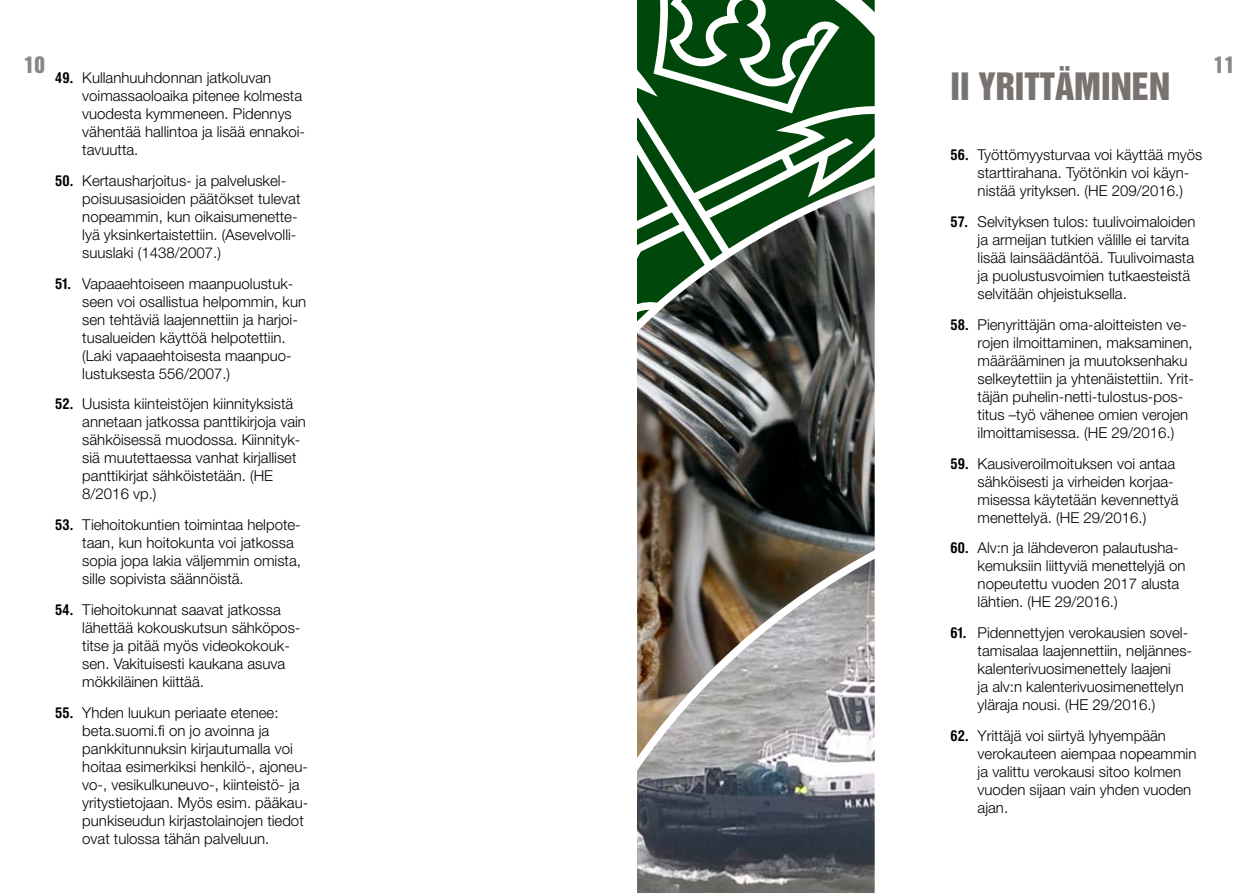
<style>
.page{position:relative;width:1259px;height:893px;background:#fff}
.page>*{position:absolute;margin:0;border:0;box-sizing:border-box;transform-origin:0 0}
.t1{font:34.5px "Helvetica Inserat LT";color:#787370}
.t2{font:21px "Helvetica Inserat LT";color:#8a8784}
.t3{font:300 15px/18px "Helvetica Neue LT Pro";color:#000}
.s1{font-family:"Helvetica Rounded LT Pro";font-weight:700;font-stretch:condensed}
</style>
<div class="page">
<svg style="left:637px;top:0;width:238px;height:169px"></svg>
<svg style="left:637px;top:794px;width:238px;height:99px;background:#4e525a"></svg>
<img style="left:637px;top:169px;width:238px;height:625px">
<h2 class="t2" style="left:24px;top:52px;width:22px">10</h2>
<h2 class="t2" style="left:1214px;top:52px;width:22px">11</h2>
<p class="t3" style="left:82px;top:68px;width:224px;text-indent:-27px"><span class="s1">49.</span> Kullanhuuhdonnan jatkoluvan voimassaoloaika pitenee kolmesta vuodesta kymmeneen. Pidennys vähentää hallintoa ja lisää ennakoi&shy;tavuutta.</p>
<p class="t3" style="left:82px;top:171px;width:220px;text-indent:-27px"><span class="s1">50.</span> Kertausharjoitus- ja palveluskel&shy;poisuusasioiden päätökset tulevat nopeammin, kun oikaisumenette&shy;lyä yksinkertaistettiin. (Asevelvolli&shy;suuslaki (1438/2007.)</p>
<p class="t3" style="left:82px;top:274px;width:225px;text-indent:-27px"><span class="s1">51.</span> Vapaaehtoiseen maanpuolustuk&shy;seen voi osallistua helpommin, kun sen tehtäviä laajennettiin ja harjoi&shy;tusalueiden käyttöä helpotettiin. (Laki vapaaehtoisesta maanpuo&shy;lustuksesta 556/2007.)</p>
<p class="t3" style="left:82px;top:395px;width:225px;text-indent:-27px"><span class="s1">52.</span> Uusista kiinteistöjen kiinnityksistä annetaan jatkossa panttikirjoja vain sähköisessä muodossa. Kiinnityk&shy;siä muutettaessa vanhat kirjalliset panttikirjat sähköistetään. (HE 8/2016 vp.)</p>
<p class="t3" style="left:82px;top:515px;width:220px;text-indent:-27px"><span class="s1">53.</span> Tiehoitokuntien toimintaa helpote&shy;taan, kun hoitokunta voi jatkossa sopia jopa lakia väljemmin omista, sille sopivista säännöistä.</p>
<p class="t3" style="left:82px;top:600px;width:220px;text-indent:-27px"><span class="s1">54.</span> Tiehoitokunnat saavat jatkossa lähettää kokouskutsun sähköpos&shy;titse ja pitää myös videokokouk&shy;sen. Vakituisesti kaukana asuva mökkiläinen kiittää.</p>
<p class="t3" style="left:82px;top:703px;width:228px;text-indent:-27px"><span class="s1">55.</span> Yhden luukun periaate etenee: beta.suomi.fi on jo avoinna ja pankkitunnuksin kirjautumalla voi hoitaa esimerkiksi henkilö-, ajoneu&shy;vo-, vesikulkuneuvo-, kiinteistö- ja yritystietojaan. Myös esim. pääkau&shy;punkiseudun kirjastolainojen tiedot ovat tulossa tähän palveluun.</p>
<h1 class="t1" style="left:950px;top:66px;width:221px">II YRITTÄMINEN</h1>
<p class="t3" style="left:977px;top:146px;width:226px;text-indent:-27px"><span class="s1">56.</span> Työttömyysturvaa voi käyttää myös starttirahana. Työtönkin voi käyn&shy;nistää yrityksen. (HE 209/2016.)</p>
<p class="t3" style="left:977px;top:212px;width:219px;text-indent:-27px"><span class="s1">57.</span> Selvityksen tulos: tuulivoimaloiden ja armeijan tutkien välille ei tarvita lisää lainsäädäntöä. Tuulivoimasta ja puolustusvoimien tutkaesteistä selvitään ohjeistuksella.</p>
<p class="t3" style="left:977px;top:315px;width:218px;text-indent:-27px"><span class="s1">58.</span> Pienyrittäjän oma-aloitteisten ve&shy;rojen ilmoittaminen, maksaminen, määrääminen ja muutoksenhaku selkeytettiin ja yhtenäistettiin. Yrit&shy;täjän puhelin-netti-tulostus-pos&shy;titus –työ vähenee omien verojen ilmoittamisessa. (HE 29/2016.)</p>
<p class="t3" style="left:977px;top:454px;width:202px;text-indent:-27px"><span class="s1">59.</span> Kausiveroilmoituksen voi antaa sähköisesti ja virheiden korjaa&shy;misessa käytetään kevennettyä menettelyä. (HE 29/2016.)</p>
<p class="t3" style="left:977px;top:539px;width:209px;text-indent:-27px"><span class="s1">60.</span> Alv:n ja lähdeveron palautusha&shy;kemuksiin liittyviä menettelyjä on nopeutettu vuoden 2017 alusta lähtien. (HE 29/2016.)</p>
<p class="t3" style="left:977px;top:623px;width:216px;text-indent:-27px"><span class="s1">61.</span> Pidennettyjen verokausien sovel&shy;tamisalaa laajennettiin, neljännes&shy;kalenterivuosimenettely laajeni<br>ja alv:n kalenterivuosimenettelyn yläraja nousi. (HE 29/2016.)</p>
<p class="t3" style="left:977px;top:726px;width:220px;text-indent:-27px"><span class="s1">62.</span> Yrittäjä voi siirtyä lyhyempään verokauteen aiempaa nopeammin ja valittu verokausi sitoo kolmen vuoden sijaan vain yhden vuoden ajan.</p>
</div>
